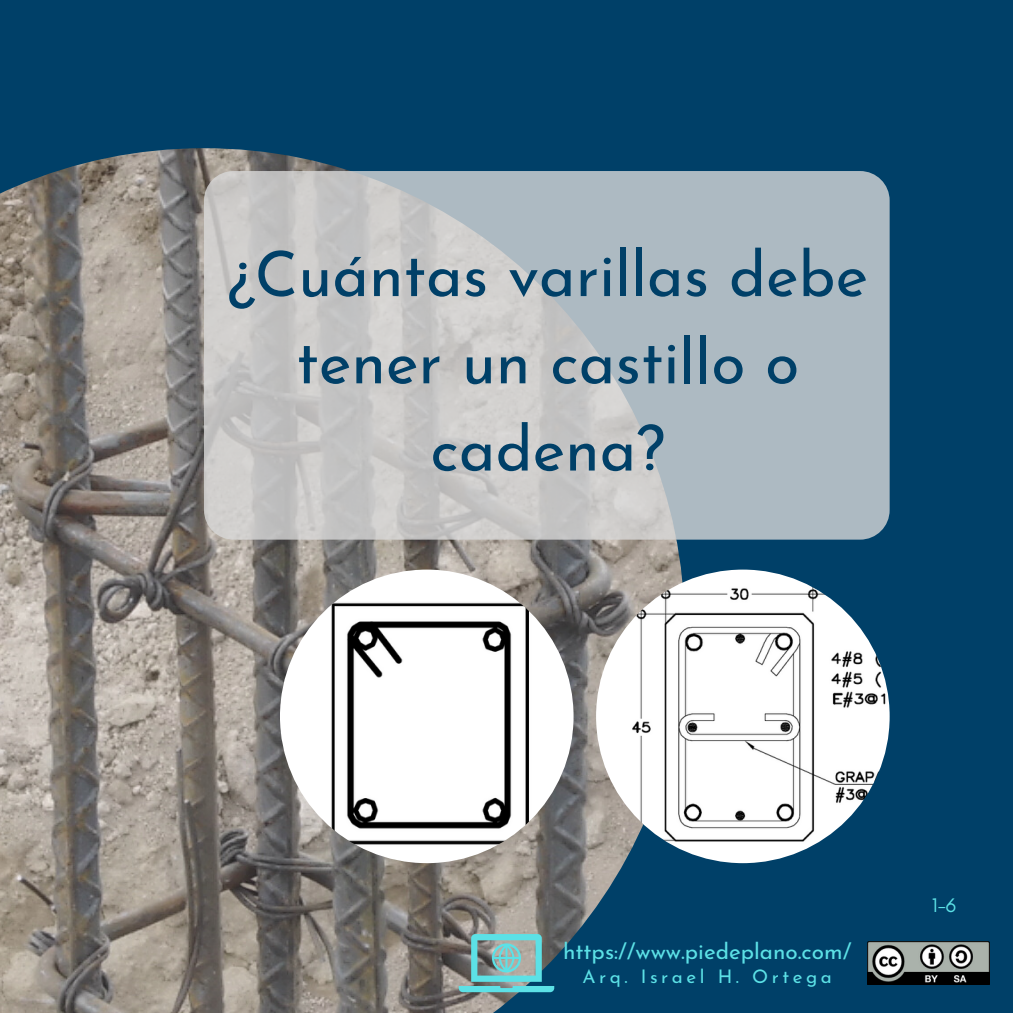
<style>
.page{position:relative;width:1013px;height:1013px;background:#fff}
.page>*{position:absolute;margin:0;border:0;box-sizing:border-box;transform-origin:0 0}
.t1{font:62.5px/87.2px "Josefin Sans";color:#004068;text-align:center}
.t2{font:22.5px "Josefin Sans";color:#5ce1e6}
.t3{font:20px "Glacial Indifference";color:#5ce1e6}
.t4{font:18.75px "Josefin Sans";letter-spacing:.19em;color:#5ce1e6}
</style>
<div class="page">
<div style="left:0;top:0;width:1012px;height:1012px;background:#004068"></div>
<img style="left:0;top:148px;width:684px;height:864px">
<img style="left:280px;top:569px;width:293px;height:294px;border-radius:50%">
<img style="left:596px;top:569px;width:293px;height:294px;border-radius:50%">
<svg style="left:204px;top:171px;width:685px;height:368px;background:#bcc1c4"></svg>
<img style="left:867px;top:941px;width:122px;height:43px">
<svg style="left:458px;top:934px;width:96px;height:58px;background:#6fa5a6"></svg>
<p class="t1" style="left:227px;top:237px;width:642px">¿Cuántas varillas debe tener un castillo o cadena?</p>
<p class="t2" style="left:563px;top:942px;width:290px">https://www.piedeplano.com/</p>
<p class="t4" style="left:582px;top:968px;width:251px">Arq. Israel H. Ortega</p>
<p class="t3" style="left:931px;top:892px;width:26px">1-6</p>
</div>
